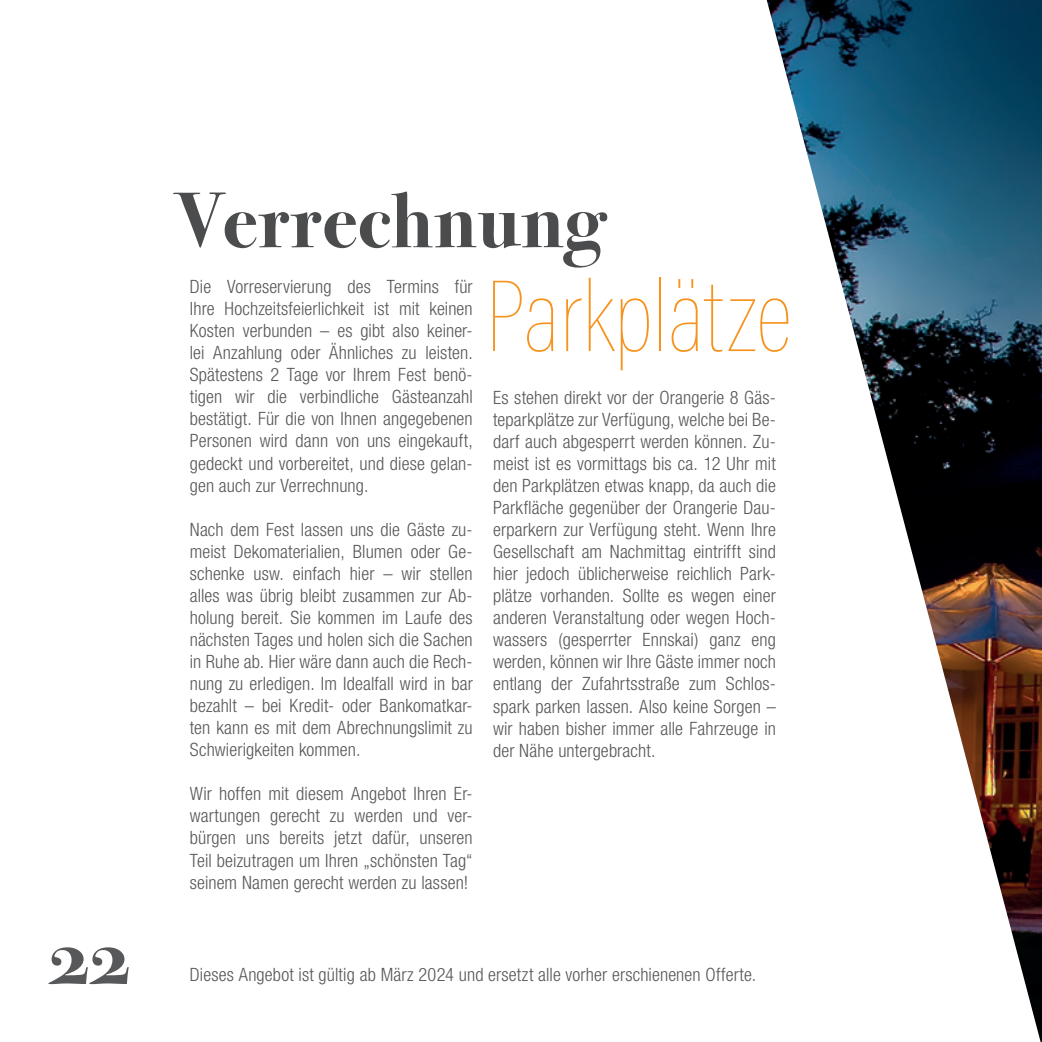
<style>
.page{position:relative;width:1042px;height:1042px;background:#fff}
.page>*{position:absolute;margin:0;border:0;box-sizing:border-box;transform-origin:0 0}
.t1{font:100 103.6px "Acumin Pro Cond";color:#f7931d}
.t2{font:700 82.25px "Bodoni Svty Two OSITCTT";color:#57585a}
.t3{font:700 78.75px "Bodoni Svty Two OSITCTT";letter-spacing:.01em;color:#4b4c4d}
.t4{font:300 condensed 18.38px/22.1px "Helvetica Neue LT Pro";letter-spacing:.005em;color:#57585a;text-align:justify}
</style>
<div class="page">
<img style="left:767px;top:0;width:275px;height:1042px">
<h2 class="t2" style="left:48px;top:908px;width:84px">22</h2>
<p class="t3" style="left:177px;top:174px;width:427px">Verrechnung</p>
<p class="t4" style="left:190px;top:275px;width:284px">Die Vorreservierung des Termins für Ihre Hochzeitsfeierlichkeit ist mit keinen Kosten verbunden – es gibt also keiner&shy;lei Anzahlung oder Ähnliches zu leisten.<br>Spätestens 2 Tage vor Ihrem Fest benö&shy;tigen wir die verbindliche Gästeanzahl bestätigt. Für die von Ihnen angegebenen Personen wird dann von uns eingekauft, gedeckt und vorbereitet, und diese gelan&shy;gen auch zur Verrechnung.</p>
<p class="t4" style="left:190px;top:518px;width:284px">Nach dem Fest lassen uns die Gäste zu&shy;meist Dekomaterialien, Blumen oder Ge&shy;schenke usw. einfach hier – wir stellen alles was übrig bleibt zusammen zur Ab&shy;holung bereit. Sie kommen im Laufe des nächsten Tages und holen sich die Sachen in Ruhe ab. Hier wäre dann auch die Rech&shy;nung zu erledigen. Im Idealfall wird in bar bezahlt – bei Kredit- oder Bankomatkar&shy;ten kann es mit dem Abrechnungslimit zu Schwierigkeiten kommen.</p>
<p class="t4" style="left:190px;top:782px;width:284px">Wir hoffen mit diesem Angebot Ihren Er&shy;wartungen gerecht zu werden und ver&shy;bürgen uns bereits jetzt dafür, unseren Teil beizutragen um Ihren „schönsten Tag“ seinem Namen gerecht werden zu lassen!</p>
<p class="t1" style="left:486px;top:253px;width:308px">Parkplätze</p>
<p class="t4" style="left:493px;top:386px;width:284px">Es stehen direkt vor der Orangerie 8 Gäs&shy;teparkplätze zur Verfügung, welche bei Be&shy;darf auch abgesperrt werden können. Zu&shy;meist ist es vormittags bis ca. 12 Uhr mit den Parkplätzen etwas knapp, da auch die Parkfläche gegenüber der Orangerie Dau&shy;erparkern zur Verfügung steht. Wenn Ihre Gesellschaft am Nachmittag eintrifft sind hier jedoch üblicherweise reichlich Park&shy;plätze vorhanden. Sollte es wegen einer anderen Veranstaltung oder wegen Hoch&shy;wassers (gesperrter Ennskai) ganz eng werden, können wir Ihre Gäste immer noch entlang der Zufahrtsstraße zum Schlos&shy;spark parken lassen. Also keine Sorgen – wir haben bisher immer alle Fahrzeuge in der Nähe untergebracht.</p>
<p class="t4" style="left:190px;top:963px;width:568px">Dieses Angebot ist gültig ab März 2024 und ersetzt alle vorher erschienenen Offerte.</p>
</div>
